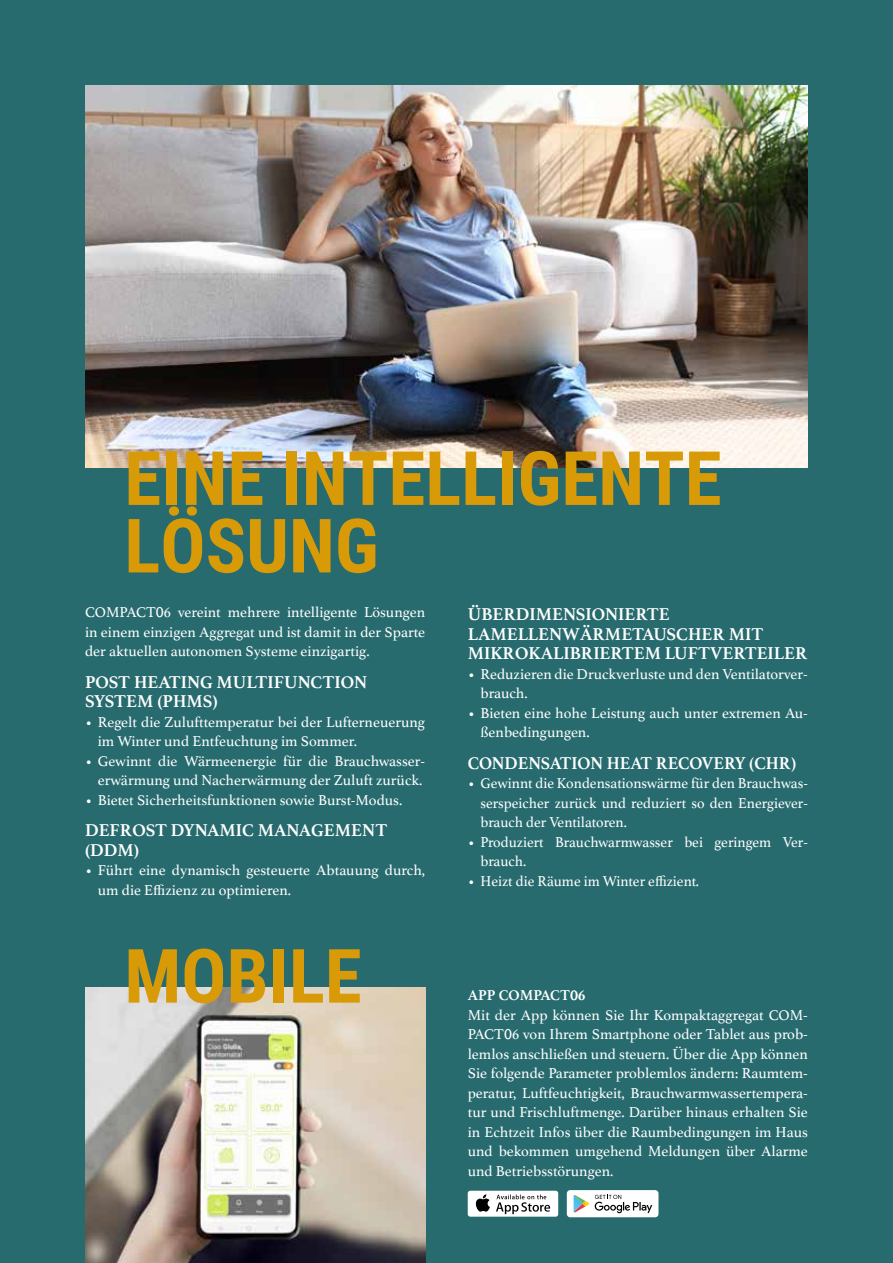
<style>
.page{position:relative;width:893px;height:1263px;background:#286b6f}
.page>*{position:absolute;margin:0;border:0;box-sizing:border-box;transform-origin:0 0}
.t1{font:700 75px/67.5px "Roboto Condensed";color:#d99a07}
.t2{font:700 18px/19.5px "Athelas";color:#fff}
.t3{font:15px/19.5px "Athelas";color:#fff}
.s1{font-size:21.6px}
.s2{font-weight:700}
.s3{font-weight:700;font-size:20.7px}
</style>
<div class="page">
<img style="left:85px;top:85px;width:723px;height:383px">
<img style="left:85px;top:987px;width:340px;height:276px">
<div style="left:468px;top:1191px;width:90px;height:26px;background:#fff;border-radius:3px"></div>
<svg style="left:475px;top:1194px;width:15px;height:18px"></svg>
<svg style="left:496px;top:1194px;width:54px;height:20px"></svg>
<div style="left:567px;top:1190px;width:91px;height:27px;background:#fff;border-radius:3px"></div>
<svg style="left:595px;top:1195px;width:57px;height:18px"></svg>
<svg style="left:574px;top:1195px;width:15px;height:17px"></svg>
<h1 class="t1" style="left:124px;top:442px;width:599px">EINE INTELLIGENTE<br>LÖSUNG</h1>
<p class="t2" style="left:468px;top:604px;width:341px">ÜBERDIMENSIONIERTE<br>LAMELLENWÄRMETAUSCHER MIT<br>MIKROKALIBRIERTEM LUFTVERTEILER</p>
<p class="t3" style="left:480px;top:663px;width:329px;text-indent:-13px">• Reduzieren die Druckverluste und den Ventilatorver&shy;brauch.</p>
<p class="t3" style="left:480px;top:702px;width:329px;text-indent:-13px">• Bieten eine hohe Leistung auch unter extremen Au&shy;ßenbedingungen.</p>
<p class="t2" style="left:468px;top:752px;width:330px">CONDENSATION HEAT RECOVERY (CHR)</p>
<p class="t3" style="left:480px;top:773px;width:329px;text-align:justify;text-indent:-13px">• Gewinnt die Kondensationswärme für den Brauchwas&shy;serspeicher zurück und reduziert so den Energiever&shy;brauch der Ventilatoren.</p>
<p class="t3" style="left:480px;top:831px;width:329px;text-indent:-13px">• Produziert Brauchwarmwasser bei geringem Ver&shy;brauch.</p>
<p class="t3" style="left:468px;top:870px;width:233px">• Heizt die Räume im Winter effizient.</p>
<p class="t3" style="left:85px;top:602px;width:342px;text-align:justify">COMPACT<span class="s1">0</span>6 vereint mehrere intelligente Lösungen in einem einzigen Aggregat und ist damit in der Sparte der aktuellen autonomen Systeme einzigartig.</p>
<p class="t2" style="left:85px;top:672px;width:284px">POST HEATING MULTIFUNCTION<br>SYSTEM (PHMS)</p>
<p class="t3" style="left:98px;top:712px;width:329px;text-indent:-13px">• Regelt die Zulufttemperatur bei der Lufterneuerung im Winter und Entfeuchtung im Sommer.</p>
<p class="t3" style="left:85px;top:751px;width:342px;text-align:right">• Gewinnt die Wärmeenergie für die Brauchwasser&shy;erwärmung und Nacherwärmung der Zuluft zurück.</p>
<p class="t3" style="left:85px;top:790px;width:319px">• Bietet Sicherheitsfunktionen sowie Burst-Modus.</p>
<p class="t2" style="left:85px;top:820px;width:304px">DEFROST DYNAMIC MANAGEMENT (DDM)</p>
<p class="t3" style="left:98px;top:860px;width:329px;text-indent:-13px">• Führt eine dynamisch gesteuerte Abtauung durch, um die Effizienz zu optimieren.</p>
<h1 class="t1" style="left:124px;top:939px;width:239px">MOBILE</h1>
<p class="t3" style="left:468px;top:985px;width:342px"><span class="s2">APP COMPACT</span><span class="s3">0</span><span class="s2">6<br></span>Mit der App können Sie Ihr Kompaktaggregat COM-PACT<span class="s1">0</span>6 von Ihrem Smartphone oder Tablet aus prob&shy;lemlos anschließen und steuern. Über die App können Sie folgende Parameter problemlos ändern: Raumtem&shy;peratur, Luftfeuchtigkeit, Brauchwarmwassertempera&shy;tur und Frischluftmenge. Darüber hinaus erhalten Sie in Echtzeit Infos über die Raumbedingungen im Haus und bekommen umgehend Meldungen über Alarme und Betriebsstörungen.</p>
</div>
